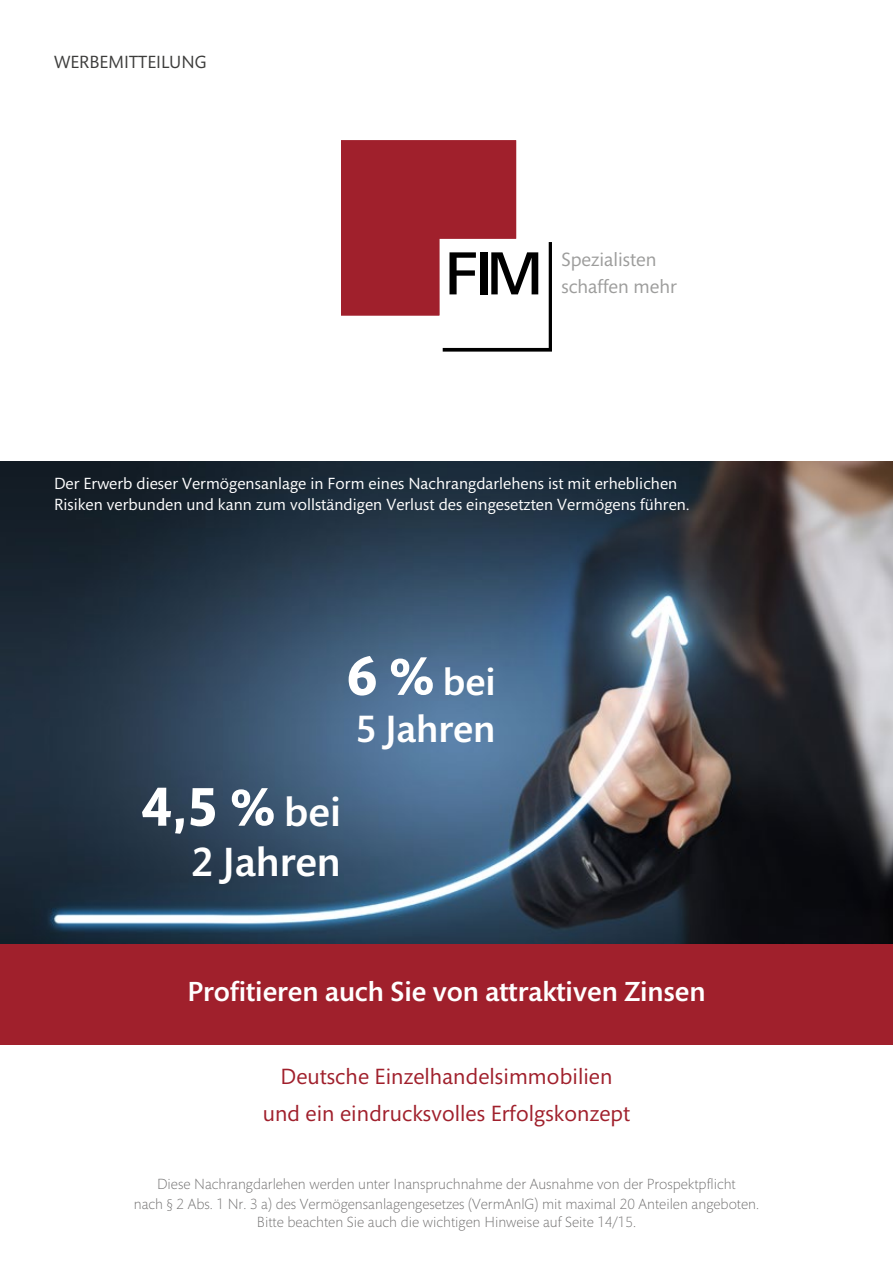
<style>
.page{position:relative;width:893px;height:1263px;background:#fff}
.page>*{position:absolute;margin:0;border:0;box-sizing:border-box;transform-origin:0 0}
.t1{font:700 55.5px "Mundo Sans Capital";color:#fff}
.t2{font:500 41.55px "Mundo Sans Capital";color:#fff}
.t3{font:500 38.85px/46.7px "Mundo Sans Capital";color:#fff}
.t4{font:500 28.2px "Mundo Sans Capital";color:#fff}
.t5{font:22.5px/37.5px "Mundo Sans Capital";letter-spacing:.005em;color:#a0202c;text-align:center}
.t6{font:19.5px/27px "Mundo Sans Capital";color:#9d9d9c}
.t7{font:18px "Mundo Sans Capital";color:#3c3c3b}
.t8{font:16.5px/21px "Mundo Sans Capital";letter-spacing:.005em;color:#fff}
.t9{font:300 15px/19.8px "Mundo Sans Capital";color:#706f6f;text-align:center}
.s1{font-weight:700;font-size:55.5px}
.s2{font-weight:500;font-size:41.55px}
</style>
<div class="page">
<div style="left:0;top:943px;width:893px;height:102px;background:#a0202c"></div>
<svg style="left:341px;top:140px;width:211px;height:212px"></svg>
<img style="left:0;top:461px;width:893px;height:482px">
<p class="t7" style="left:54px;top:52px;width:154px">WERBEMITTEILUNG</p>
<h3 class="t6" style="left:561px;top:247px;width:117px">Spezialisten schaffen mehr</h3>
<p class="t8" style="left:54px;top:473px;width:637px">Der Erwerb dieser Vermögensanlage in Form eines Nachrangdarlehens ist mit erheblichen<br>Risiken verbunden und kann zum vollständigen Verlust des eingesetzten Vermögens führen.</p>
<h3 class="t3" style="left:346px;top:659px;width:151px"><span class="s1">6 %</span> bei<br>5 Jahren</h3>
<h1 class="t1" style="left:141px;top:776px;width:201px">4,5 % <span class="s2">bei</span></h1>
<h2 class="t2" style="left:191px;top:839px;width:151px">2 Jahren</h2>
<h3 class="t4" style="left:187px;top:976px;width:520px">Profitieren auch Sie von attraktiven Zinsen</h3>
<h3 class="t5" style="left:263px;top:1058px;width:369px">Deutsche Einzelhandelsimmobilien und ein eindrucksvolles Erfolgskonzept</h3>
<p class="t9" style="left:134px;top:1175px;width:627px">Diese Nachrangdarlehen werden unter Inanspruchnahme der Ausnahme von der Prospektpflicht<br>nach § 2 Abs. 1 Nr. 3 a) des Vermögensanlagengesetzes (VermAnlG) mit maximal 20 Anteilen angeboten.</p>
<p class="t9" style="left:257px;top:1213px;width:381px">Bitte beachten Sie auch die wichtigen Hinweise auf Seite 14/15.</p>
</div>
